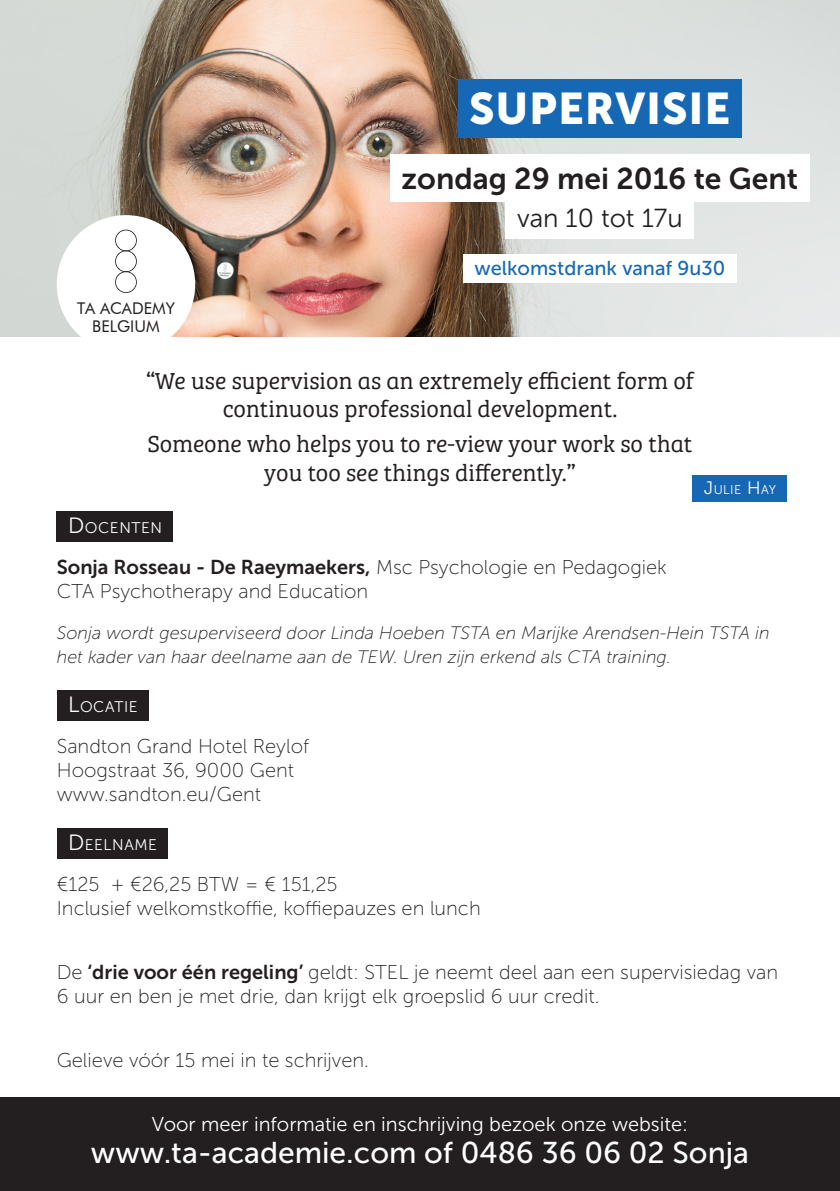
<style>
.page{position:relative;width:840px;height:1191px;background:#fff}
.page>*{position:absolute;margin:0;border:0;box-sizing:border-box;transform-origin:0 0}
.t1{font:44px "Museo Sans 900";letter-spacing:.02em;color:#fff}
.t2{font:30px "Museo Sans 500";color:#fff}
.t3{font:30px "Museo Sans 700";color:#231f20}
.t4{font:26px "Museo Sans 300";color:#231f20}
.Body{font:24px/28.8px "Bree Serif Lt";color:#231f20;text-align:center}
.Body-2{font:20px/24px "Museo Sans 100";color:#231f20}
.t5{font:20px "Museo Sans 300";color:#fff}
.t6{font:20px "Museo Sans 500";color:#1768b4}
.Body-3{font:italic 18px/24px "Museo Sans 100";color:#231f20}
.t7{font:16.2px/18.8px "Futura BT";color:#231f20;text-align:center}
.Paragraph_Style_1{font:15.4px "Museo Sans 300";letter-spacing:.035em;color:#fff}
.Paragraph_Style_1-2{font:12.6px "Museo Sans 300";color:#fff}
.s1{font-size:18px}
.s2{font-size:22px}
.s3{font-family:"Museo Sans 700"}
</style>
<div class="page">
<div style="left:0;top:1097px;width:839px;height:94px;background:#231f20"></div>
<div style="left:57px;top:511px;width:116px;height:30px;background:#231f20"></div>
<div style="left:57px;top:690px;width:91px;height:30px;background:#231f20"></div>
<div style="left:57px;top:828px;width:111px;height:30px;background:#231f20"></div>
<img style="left:0;top:0;width:839px;height:336px">
<div style="left:692px;top:475px;width:94px;height:26px;background:#1768b4"></div>
<div style="left:458px;top:79px;width:283px;height:59px;background:#1768b4"></div>
<div style="left:390px;top:155px;width:419px;height:47px;background:#fff"></div>
<div style="left:505px;top:196px;width:188px;height:43px;background:#fff"></div>
<div style="left:463px;top:254px;width:273px;height:29px;background:#fff"></div>
<div style="left:57px;top:215px;width:138px;height:138px;background:#fff;border-radius:50%"></div>
<svg style="left:115px;top:230px;width:22px;height:63px"></svg>
<p class="t1" style="left:469px;top:83px;width:263px">SUPERVISIE</p>
<p class="t7" style="left:77px;top:298px;width:99px">TA ACADEMY<br>BELGIUM</p>
<p class="t3" style="left:401px;top:161px;width:398px">zondag 29 mei 2016 te Gent</p>
<p class="t4" style="left:516px;top:204px;width:167px">van 10 tot 17u</p>
<p class="t6" style="left:474px;top:257px;width:252px">welkomstdrank vanaf 9u30</p>
<p class="Body" style="left:146px;top:365px;width:549px">“We use supervision as an extremely efficient form of continuous professional development.</p>
<p class="Body" style="left:147px;top:428px;width:546px">Someone who helps you to re-view your work so that you too see things differently.”</p>
<p class="Paragraph_Style_1-2" style="left:703px;top:483px;width:74px"><span class="s1">J</span>ULIE <span class="s1">H</span>AY</p>
<p class="Paragraph_Style_1" style="left:68px;top:519px;width:95px"><span class="s2">D</span>OCENTEN</p>
<p class="Body-2" style="left:57px;top:555px;width:611px"><span class="s3">Sonja Rosseau - De Raeymaekers,</span> Msc Psychologie en Pedagogiek<br>CTA Psychotherapy and Education</p>
<p class="Body-3" style="left:57px;top:621px;width:714px">Sonja wordt gesuperviseerd door Linda Hoeben TSTA en Marijke Arendsen-Hein TSTA in het kader van haar deelname aan de TEW. Uren zijn erkend als CTA training.</p>
<p class="Paragraph_Style_1" style="left:68px;top:698px;width:71px"><span class="s2">L</span>OCATIE</p>
<p class="Body-2" style="left:57px;top:734px;width:254px">Sandton Grand Hotel Reylof<br>Hoogstraat 36, 9000 Gent www.sandton.eu/Gent</p>
<p class="Paragraph_Style_1" style="left:68px;top:836px;width:90px"><span class="s2">D</span>EELNAME</p>
<p class="Body-2" style="left:57px;top:872px;width:425px">€125 + €26,25 BTW = € 151,25<br>Inclusief welkomstkoffie, koffiepauzes en lunch</p>
<p class="Body-2" style="left:57px;top:960px;width:722px">De <span class="s3">‘drie voor één regeling’</span> geldt: STEL je neemt deel aan een supervisiedag van<br>6 uur en ben je met drie, dan krijgt elk groepslid 6 uur credit.</p>
<p class="Body-2" style="left:57px;top:1047px;width:313px">Gelieve vóór 15 mei in te schrijven.</p>
<p class="t5" style="left:152px;top:1113px;width:537px">Voor meer informatie en inschrijving bezoek onze website:</p>
<p class="t2" style="left:91px;top:1136px;width:659px">www.ta-academie.com of 0486 36 06 02 Sonja</p>
</div>
